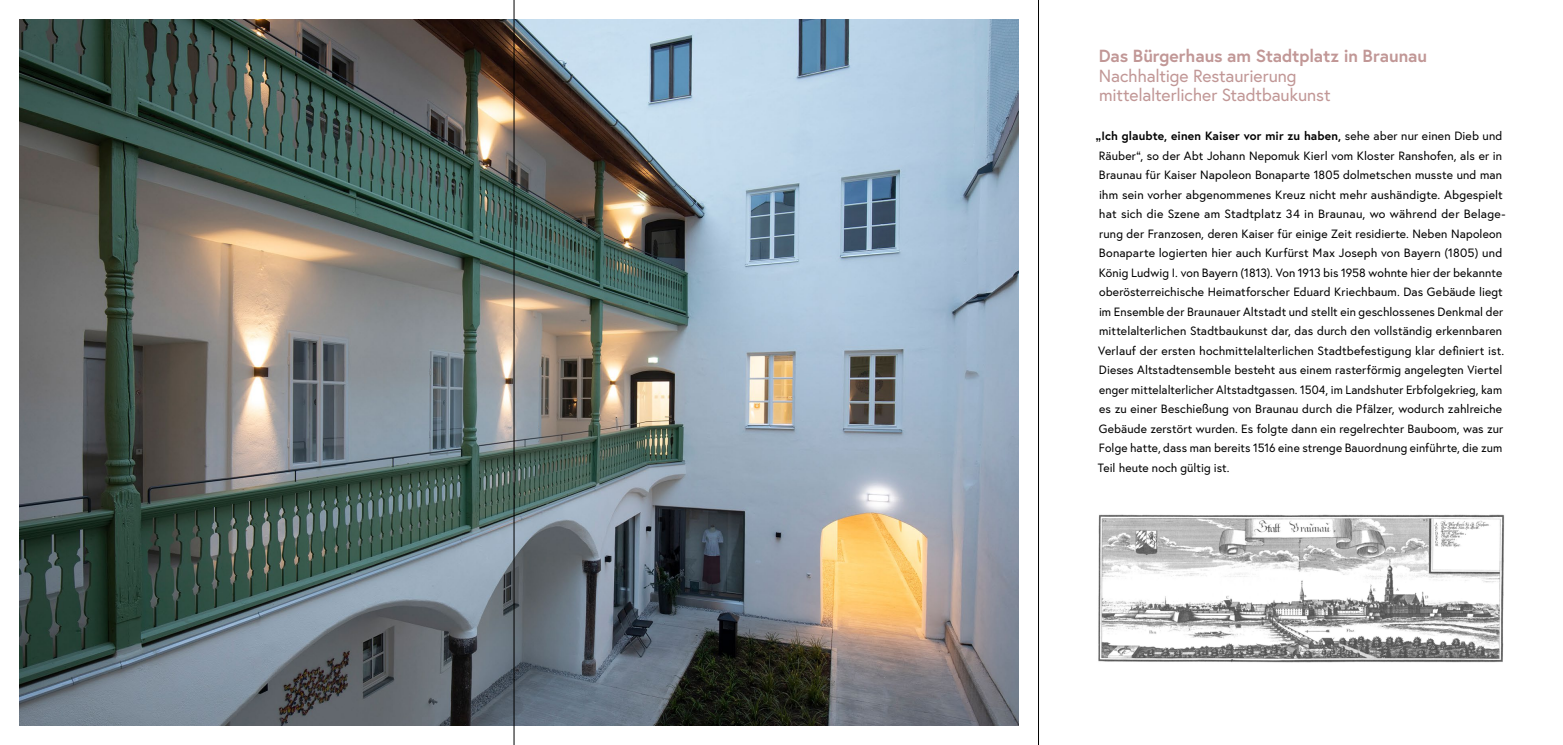
<style>
.page{position:relative;width:1563px;height:745px;background:#fff}
.page>*{position:absolute;margin:0;border:0;box-sizing:border-box;transform-origin:0 0}
.t1{font:17.5px/19.5px "Europa Austria";letter-spacing:-.01em;color:#c19796}
.t2{font:700 17.5px "Europa Austria";letter-spacing:-.005em;color:#c19796}
.t3{font:12px/19.5px "Europa Austria";letter-spacing:.01em;color:#000}
.s1{font-weight:700}
</style>
<div class="page">
<img style="left:19px;top:19px;width:1000px;height:706px">
<img style="left:1098px;top:514px;width:407px;height:149px">
<hr style="left:514px;top:0;width:1px;height:744px;background:#000">
<hr style="left:1038px;top:0;width:1px;height:744px;background:#000">
<h1 class="t2" style="left:1099px;top:44px;width:330px">Das Bürgerhaus am Stadtplatz in Braunau</h1>
<h1 class="t1" style="left:1098px;top:65px;width:233px">Nachhaltige Restaurierung mittelalterlicher Stadtbaukunst</h1>
<p class="t3" style="left:1095px;top:126px;width:411px"><span class="s1">„Ich glaubte, einen Kaiser vor mir zu haben,</span> sehe aber nur einen Dieb und Räuber“, so der Abt Johann Nepomuk Kierl vom Kloster Ranshofen, als er in Braunau für Kaiser Napoleon Bonaparte 1805 dolmetschen musste und man ihm sein vorher abgenommenes Kreuz nicht mehr aushändigte. Abgespielt hat sich die Szene am Stadtplatz 34 in Braunau, wo während der Belage&shy;rung der Franzosen, deren Kaiser für einige Zeit residierte. Neben Napoleon Bonaparte logierten hier auch Kurfürst Max Joseph von Bayern (1805) und König Ludwig I. von Bayern (1813). Von 1913 bis 1958 wohnte hier der bekannte oberösterreichische Heimatforscher Eduard Kriechbaum. Das Gebäude liegt im Ensemble der Braunauer Altstadt und stellt ein geschlossenes Denkmal der mittelalterlichen Stadtbaukunst dar, das durch den vollständig erkennbaren Verlauf der ersten hochmittelalterlichen Stadtbefestigung klar definiert ist.<br>Dieses Altstadtensemble besteht aus einem rasterförmig angelegten Viertel enger mittelalterlicher Altstadtgassen. 1504, im Landshuter Erbfolgekrieg, kam es zu einer Beschießung von Braunau durch die Pfälzer, wodurch zahlreiche Gebäude zerstört wurden. Es folgte dann ein regelrechter Bauboom, was zur Folge hatte, dass man bereits 1516 eine strenge Bauordnung einführte, die zum Teil heute noch gültig ist.</p>
</div>
